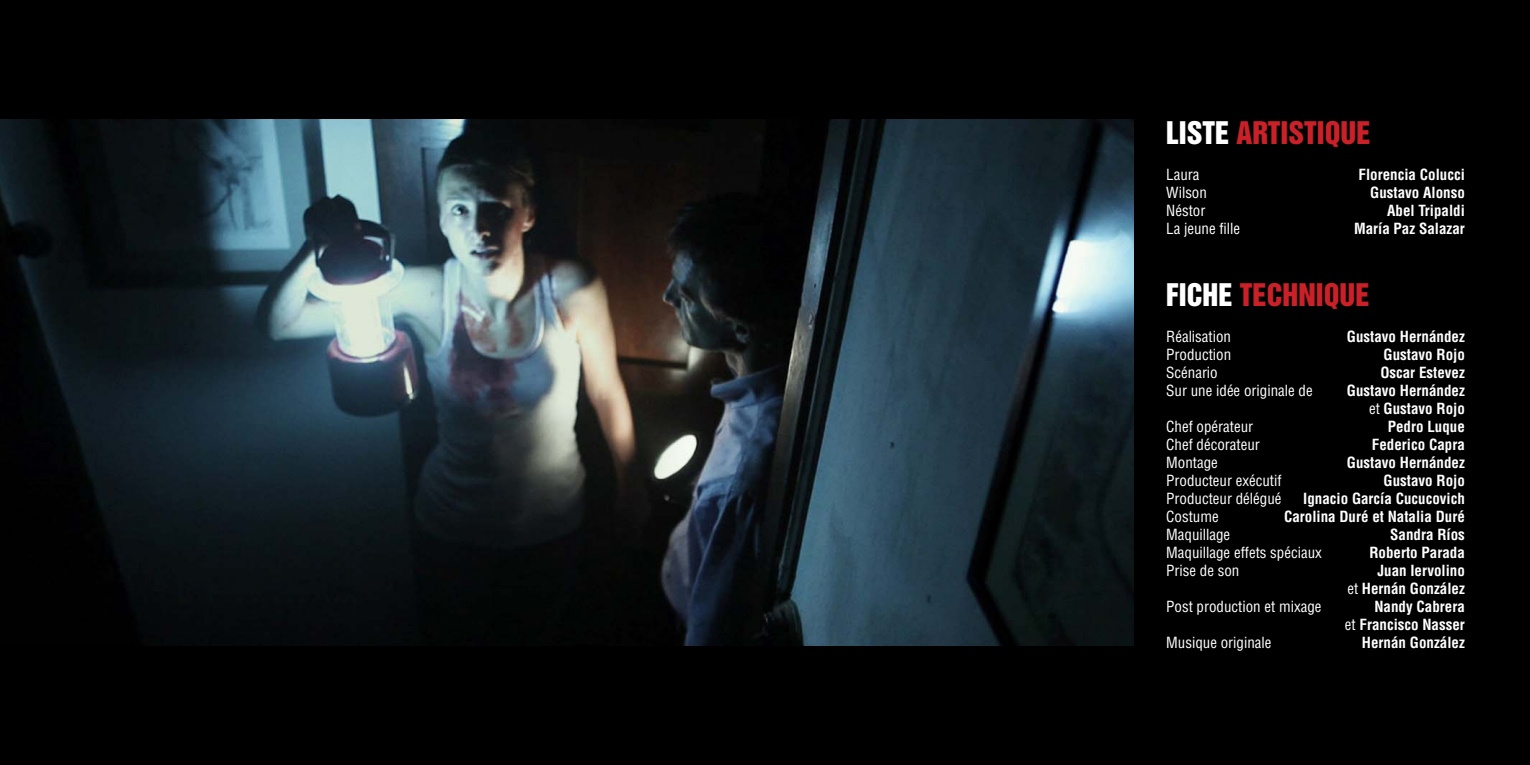
<style>
.page{position:relative;width:1530px;height:765px;background:#000}
.page>*{position:absolute;margin:0;border:0;box-sizing:border-box;transform-origin:0 0}
.t1{font:28.5px "Helvetica Inserat";color:#ca2027}
.t2{font:700 condensed 15px/18px "Helvetica";color:#fff;text-align:right}
.t3{font:condensed 15px "Helvetica";color:#fff}
.s1{color:#fff}
.s2{font-weight:400}
</style>
<div class="page">
<img style="left:0;top:120px;width:1133px;height:526px">
<h1 class="t1" style="left:1166px;top:121px;width:206px"><span class="s1">LISTE</span> ARTISTIQUE</h1>
<p class="t3" style="left:1166px;top:169px;width:35px">Laura</p>
<p class="t2" style="left:1359px;top:167px;width:108px">Florencia Colucci</p>
<p class="t3" style="left:1166px;top:187px;width:42px">Wilson</p>
<p class="t2" style="left:1370px;top:185px;width:96px">Gustavo Alonso</p>
<p class="t3" style="left:1166px;top:205px;width:41px">Néstor</p>
<p class="t2" style="left:1387px;top:203px;width:79px">Abel Tripaldi</p>
<p class="t3" style="left:1166px;top:223px;width:76px">La jeune fille</p>
<p class="t2" style="left:1354px;top:221px;width:112px">María Paz Salazar</p>
<h1 class="t1" style="left:1166px;top:283px;width:205px"><span class="s1">FICHE</span> TECHNIQUE</h1>
<p class="t3" style="left:1166px;top:331px;width:66px">Réalisation</p>
<p class="t2" style="left:1347px;top:329px;width:119px">Gustavo Hernández</p>
<p class="t3" style="left:1166px;top:349px;width:66px">Production</p>
<p class="t2" style="left:1384px;top:347px;width:83px">Gustavo Rojo</p>
<p class="t3" style="left:1166px;top:367px;width:53px">Scénario</p>
<p class="t2" style="left:1380px;top:365px;width:86px">Oscar Estevez</p>
<p class="t3" style="left:1166px;top:385px;width:148px">Sur une idée originale de</p>
<p class="t2" style="left:1347px;top:383px;width:119px">Gustavo Hernández <span class="s2">et</span> Gustavo Rojo</p>
<p class="t3" style="left:1166px;top:421px;width:89px">Chef opérateur</p>
<p class="t2" style="left:1388px;top:419px;width:79px">Pedro Luque</p>
<p class="t3" style="left:1166px;top:439px;width:95px">Chef décorateur</p>
<p class="t2" style="left:1372px;top:437px;width:94px">Federico Capra</p>
<p class="t3" style="left:1166px;top:457px;width:53px">Montage</p>
<p class="t2" style="left:1347px;top:455px;width:119px">Gustavo Hernández</p>
<p class="t3" style="left:1166px;top:475px;width:117px">Producteur exécutif</p>
<p class="t2" style="left:1384px;top:473px;width:83px">Gustavo Rojo</p>
<p class="t3" style="left:1166px;top:493px;width:117px">Producteur délégué</p>
<p class="t2" style="left:1303px;top:491px;width:163px">Ignacio García Cucucovich</p>
<p class="t3" style="left:1166px;top:511px;width:54px">Costume</p>
<p class="t2" style="left:1284px;top:509px;width:182px">Carolina Duré et Natalia Duré</p>
<p class="t3" style="left:1166px;top:529px;width:66px">Maquillage</p>
<p class="t2" style="left:1390px;top:527px;width:76px">Sandra Ríos</p>
<p class="t3" style="left:1166px;top:547px;width:157px">Maquillage effets spéciaux</p>
<p class="t2" style="left:1369px;top:545px;width:97px">Roberto Parada</p>
<p class="t3" style="left:1166px;top:565px;width:75px">Prise de son</p>
<p class="t2" style="left:1347px;top:563px;width:119px">Juan Iervolino<br><span class="s2">et</span> Hernán González</p>
<p class="t3" style="left:1166px;top:601px;width:157px">Post production et mixage</p>
<p class="t2" style="left:1345px;top:599px;width:121px">Nandy Cabrera<br><span class="s2">et</span> Francisco Nasser</p>
<p class="t3" style="left:1166px;top:637px;width:107px">Musique originale</p>
<p class="t2" style="left:1362px;top:635px;width:104px">Hernán González</p>
</div>
